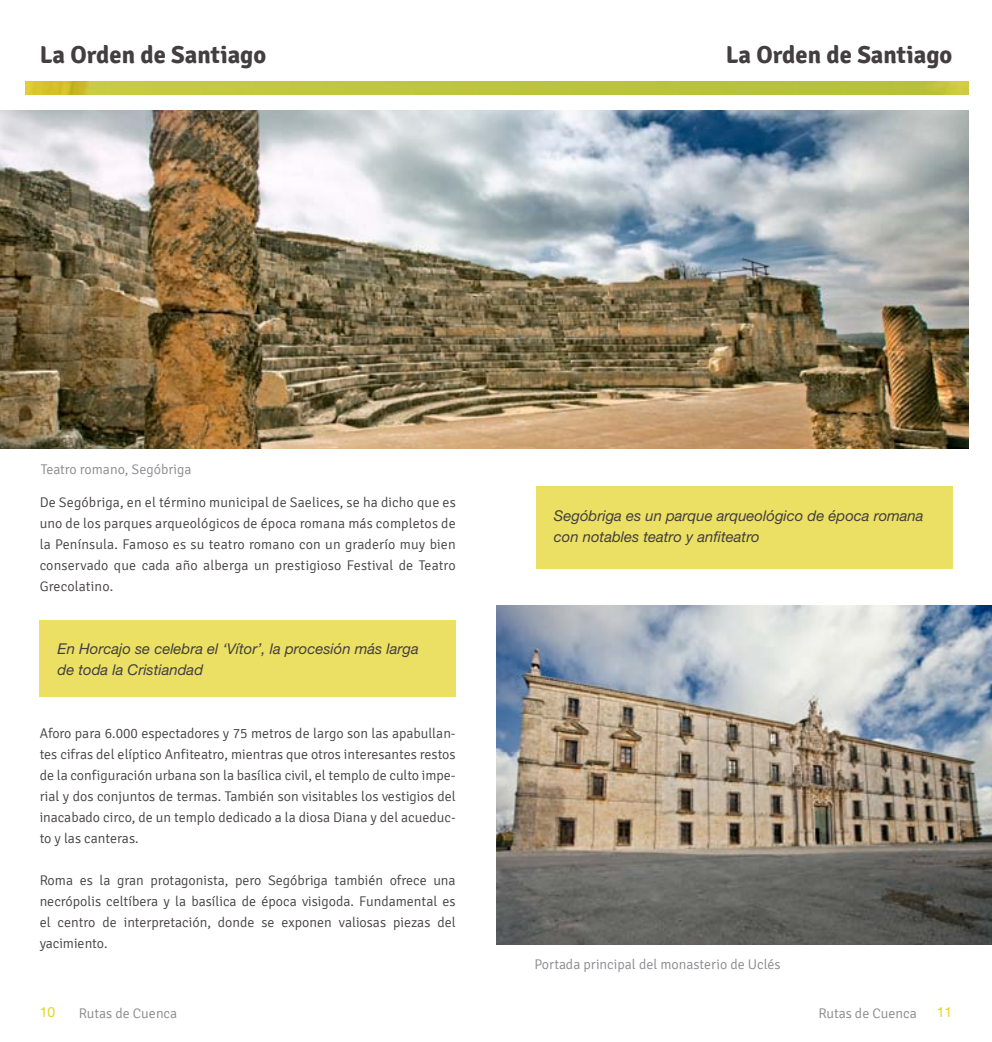
<style>
.page{position:relative;width:992px;height:1042px;background:#fff}
.page>*{position:absolute;margin:0;border:0;box-sizing:border-box;transform-origin:0 0}
.t1{font:700 24.5px "Signika";color:#433f40}
.t2{font:italic 14.88px/21px "Helvetica Neue LT Std";color:#433f40}
.t3{font:300 14px/21px "Signika";color:#433f40;text-align:justify}
.t4{font:300 14px "Signika";color:#89878c}
.t5{font:14px "Helvetica Neue LT Std";color:#e3d422}
</style>
<div class="page">
<div style="left:496px;top:81px;width:471px;height:14px;background:#b9c23d"></div>
<svg style="left:25px;top:81px;width:471px;height:14px;background:#c4c63e"></svg>
<img style="left:0;top:110px;width:967px;height:338px">
<img style="left:496px;top:605px;width:495px;height:339px">
<div style="left:535px;top:486px;width:417px;height:82px;background:#ebe064"></div>
<div style="left:40px;top:620px;width:415px;height:76px;background:#ebe064"></div>
<h1 class="t1" style="left:40px;top:40px;width:228px">La Orden de Santiago</h1>
<h1 class="t1" style="left:725px;top:40px;width:228px">La Orden de Santiago</h1>
<p class="t4" style="left:41px;top:461px;width:152px">Teatro romano, Segóbriga</p>
<p class="t3" style="left:40px;top:492px;width:417px">De Segóbriga, en el término municipal de Saelices, se ha dicho que es uno de los parques arqueológicos de época romana más completos de la Península. Famoso es su teatro romano con un graderío muy bien conservado que cada año alberga un prestigioso Festival de Teatro Grecolatino.</p>
<p class="t2" style="left:58px;top:637px;width:362px">En Horcajo se celebra el ‘Vítor’, la procesión más larga de toda la Cristiandad</p>
<p class="t3" style="left:40px;top:723px;width:417px">Aforo para 6.000 espectadores y 75 metros de largo son las apabullan&shy;tes cifras del elíptico Anfiteatro, mientras que otros interesantes restos de la configuración urbana son la basílica civil, el templo de culto impe&shy;rial y dos conjuntos de termas. También son visitables los vestigios del inacabado circo, de un templo dedicado a la diosa Diana y del acueduc&shy;to y las canteras.</p>
<p class="t3" style="left:40px;top:870px;width:417px">Roma es la gran protagonista, pero Segóbriga también ofrece una necrópolis celtíbera y la basílica de época visigoda. Fundamental es el centro de interpretación, donde se exponen valiosas piezas del yacimiento.</p>
<p class="t2" style="left:553px;top:504px;width:371px">Segóbriga es un parque arqueológico de época romana con notables teatro y anfiteatro</p>
<p class="t4" style="left:534px;top:956px;width:247px">Portada principal del monasterio de Uclés</p>
<p class="t5" style="left:40px;top:1004px;width:17px">10</p>
<p class="t5" style="left:936px;top:1004px;width:17px">11</p>
<p class="t4" style="left:79px;top:1005px;width:100px">Rutas de Cuenca</p>
<p class="t4" style="left:818px;top:1005px;width:100px">Rutas de Cuenca</p>
</div>
